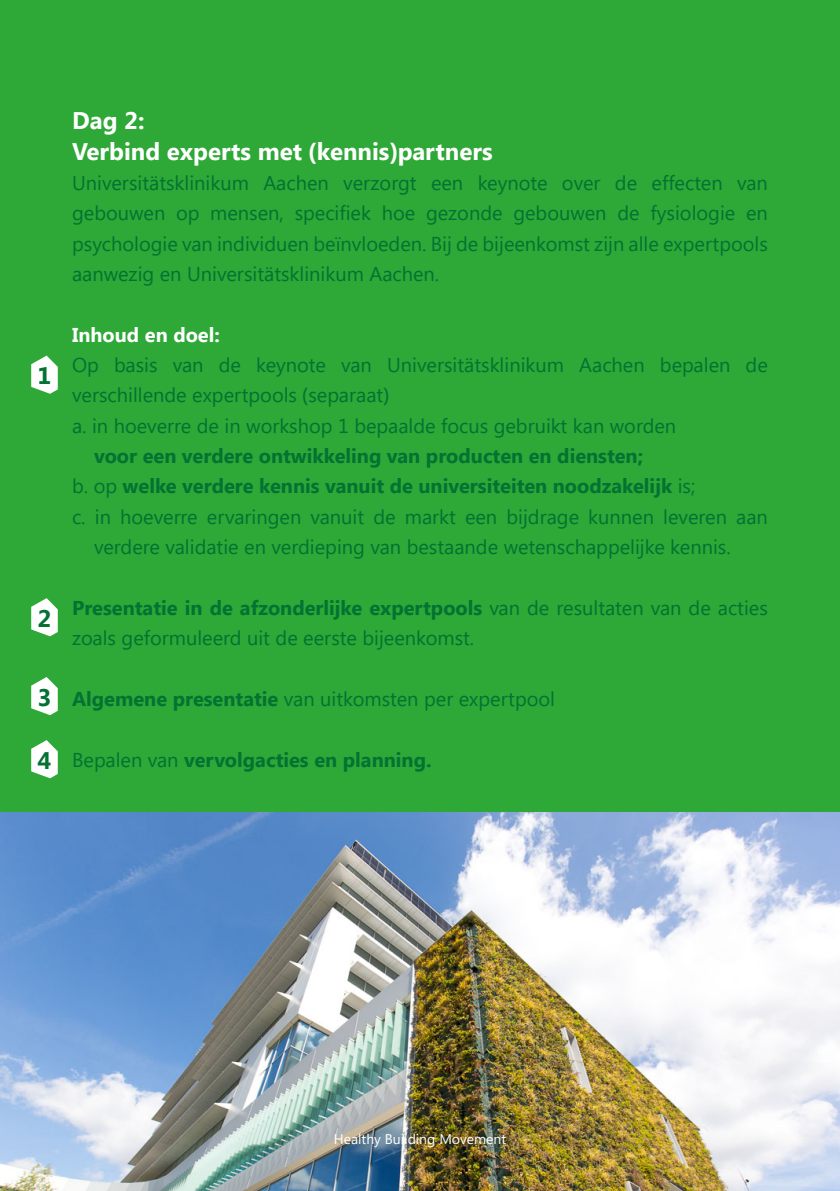
<style>
.page{position:relative;width:840px;height:1191px;background:#fff}
.page>*{position:absolute;margin:0;border:0;box-sizing:border-box;transform-origin:0 0}
.t1{font:700 24px/30.4px "Segoe UI";color:#fff}
.t2{font:700 24px "Segoe UI";color:#037233}
.t3{font:20px/30.4px "Segoe UI";color:#037233}
.t4{font:700 20px "Segoe UI";color:#037233}
.t5{font:700 20px "Segoe UI";color:#fff}
.t6{font:14px "Segoe UI";color:#fff}
.s1{font-family:"Open Sans"}
.s2{font-weight:400}
.s3{font-weight:700}
</style>
<div class="page">
<div style="left:0;top:0;width:839px;height:1191px;background:#2ea836"></div>
<svg style="left:31px;top:355px;width:27px;height:39px"></svg>
<svg style="left:31px;top:598px;width:27px;height:38px"></svg>
<svg style="left:31px;top:677px;width:27px;height:38px"></svg>
<svg style="left:31px;top:740px;width:27px;height:38px"></svg>
<img style="left:0;top:812px;width:839px;height:379px">
<p class="t2" style="left:37px;top:362px;width:15px">1</p>
<p class="t2" style="left:37px;top:604px;width:15px">2</p>
<p class="t2" style="left:37px;top:683px;width:15px">3</p>
<p class="t2" style="left:37px;top:746px;width:15px">4</p>
<p class="t1" style="left:72px;top:106px;width:422px">Dag 2:<br>Verbind experts met <span class="s1">(</span>kennis<span class="s1">)</span>partners</p>
<p class="t3" style="left:72px;top:168px;width:697px;text-align:justify">Universitätsklinikum Aachen verzorgt een keynote over de effecten van gebouwen op mensen, specifiek hoe gezonde gebouwen de fysiologie en psychologie van individuen beïnvloeden. Bij de bijeenkomst zijn alle expertpools aanwezig en Universitätsklinikum Aachen.</p>
<p class="t5" style="left:72px;top:323px;width:149px">Inhoud en doel:</p>
<p class="t3" style="left:72px;top:350px;width:697px">Op basis van de keynote van Universitätsklinikum Aachen bepalen de verschillende expertpools <span class="s1">(</span>separaat<span class="s1">)<br></span>a. in hoeverre de in workshop 1 bepaalde focus gebruikt kan worden</p>
<p class="t4" style="left:94px;top:444px;width:550px">voor een verdere ontwikkeling van producten en diensten;</p>
<p class="t4" style="left:72px;top:475px;width:624px"><span class="s2">b. op</span> welke verdere kennis vanuit de universiteiten noodzakelijk <span class="s2">is;</span></p>
<p class="t3" style="left:72px;top:501px;width:697px">c. in hoeverre ervaringen vanuit de markt een bijdrage kunnen leveren aan</p>
<p class="t3" style="left:94px;top:532px;width:637px">verdere validatie en verdieping van bestaande wetenschappelijke kennis.</p>
<p class="t3" style="left:72px;top:593px;width:697px"><span class="s3">Presentatie in de afzonderlijke expertpools</span> van de resultaten van de acties zoals geformuleerd uit de eerste bijeenkomst.</p>
<p class="t3" style="left:72px;top:684px;width:484px"><span class="s3">Algemene presentatie</span> van uitkomsten per expertpool</p>
<p class="t4" style="left:72px;top:748px;width:361px"><span class="s2">Bepalen van</span> vervolgacties en planning.</p>
<p class="t6" style="left:333px;top:1131px;width:174px">Healthy Building Movement</p>
</div>
